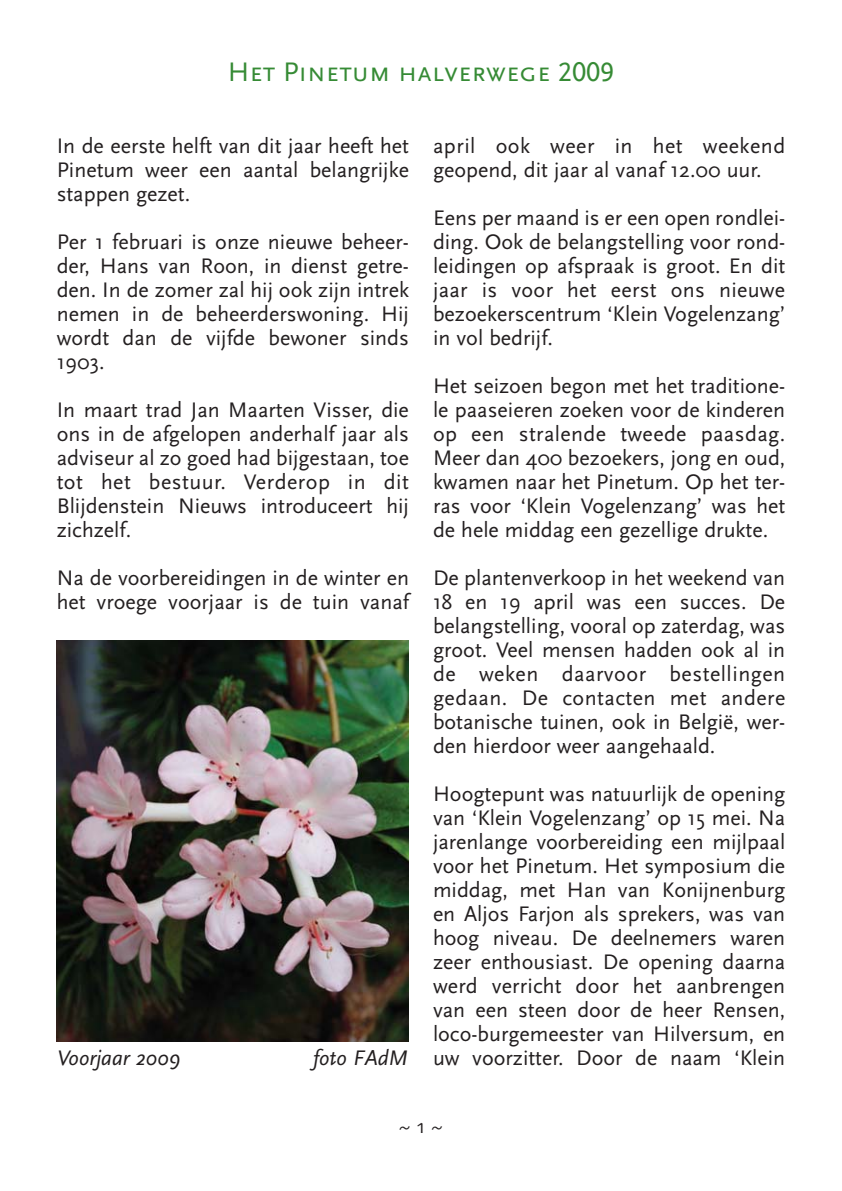
<style>
.page{position:relative;width:842px;height:1191px;background:#fff}
.page>*{position:absolute;margin:0;border:0;box-sizing:border-box;transform-origin:0 0}
.t1{font:28px "Scala Sans Caps";color:#368b35}
.t2{font:22px/24px "Scala Sans";color:#231f20;text-align:justify}
.t3{font:italic 22px "Scala Sans";color:#231f20}
.t4{font:20px "Skia";color:#231f20}
</style>
<div class="page">
<img style="left:57px;top:640px;width:351px;height:401px">
<p class="t1" style="left:228px;top:55px;width:388px">Het Pinetum halverwege 2009</p>
<p class="t2" style="left:57px;top:135px;width:354px">In de eerste helft van dit jaar heeft het Pinetum weer een aantal belangrijke stappen gezet.</p>
<p class="t2" style="left:57px;top:231px;width:354px">Per 1 februari is onze nieuwe beheer&shy;der, Hans van Roon, in dienst getre&shy;den. In de zomer zal hij ook zijn intrek nemen in de beheerderswoning. Hij wordt dan de vijfde bewoner sinds 1903.</p>
<p class="t2" style="left:57px;top:399px;width:354px">In maart trad Jan Maarten Visser, die ons in de afgelopen anderhalf jaar als adviseur al zo goed had bijgestaan, toe tot het bestuur. Verderop in dit Blijdenstein Nieuws introduceert hij zichzelf.</p>
<p class="t2" style="left:57px;top:567px;width:354px">Na de voorbereidingen in de winter en het vroege voorjaar is de tuin vanaf</p>
<p class="t3" style="left:57px;top:1049px;width:125px">Voorjaar 2009</p>
<p class="t3" style="left:313px;top:1049px;width:96px">foto FAdM</p>
<p class="t2" style="left:433px;top:135px;width:354px">april ook weer in het weekend geopend, dit jaar al vanaf 12.00 uur.</p>
<p class="t2" style="left:433px;top:207px;width:354px">Eens per maand is er een open rondlei&shy;ding. Ook de belangstelling voor rond&shy;leidingen op afspraak is groot. En dit jaar is voor het eerst ons nieuwe bezoekerscentrum ‘Klein Vogelenzang’ in vol bedrijf.</p>
<p class="t2" style="left:433px;top:375px;width:354px">Het seizoen begon met het traditione&shy;le paaseieren zoeken voor de kinderen op een stralende tweede paasdag.<br>Meer dan 400 bezoekers, jong en oud, kwamen naar het Pinetum. Op het ter&shy;ras voor ‘Klein Vogelenzang’ was het de hele middag een gezellige drukte.</p>
<p class="t2" style="left:433px;top:567px;width:354px">De plantenverkoop in het weekend van 18 en 19 april was een succes. De belangstelling, vooral op zaterdag, was groot. Veel mensen hadden ook al in de weken daarvoor bestellingen gedaan. De contacten met andere botanische tuinen, ook in België, wer&shy;den hierdoor weer aangehaald.</p>
<p class="t2" style="left:433px;top:783px;width:354px">Hoogtepunt was natuurlijk de opening van ‘Klein Vogelenzang’ op 15 mei. Na jarenlange voorbereiding een mijlpaal voor het Pinetum. Het symposium die middag, met Han van Konijnenburg en Aljos Farjon als sprekers, was van hoog niveau. De deelnemers waren zeer enthousiast. De opening daarna werd verricht door het aanbrengen van een steen door de heer Rensen, loco-burgemeester van Hilversum, en uw voorzitter. Door de naam ‘Klein</p>
<p class="t4" style="left:398px;top:1114px;width:48px">˜ 1 ˜</p>
</div>
